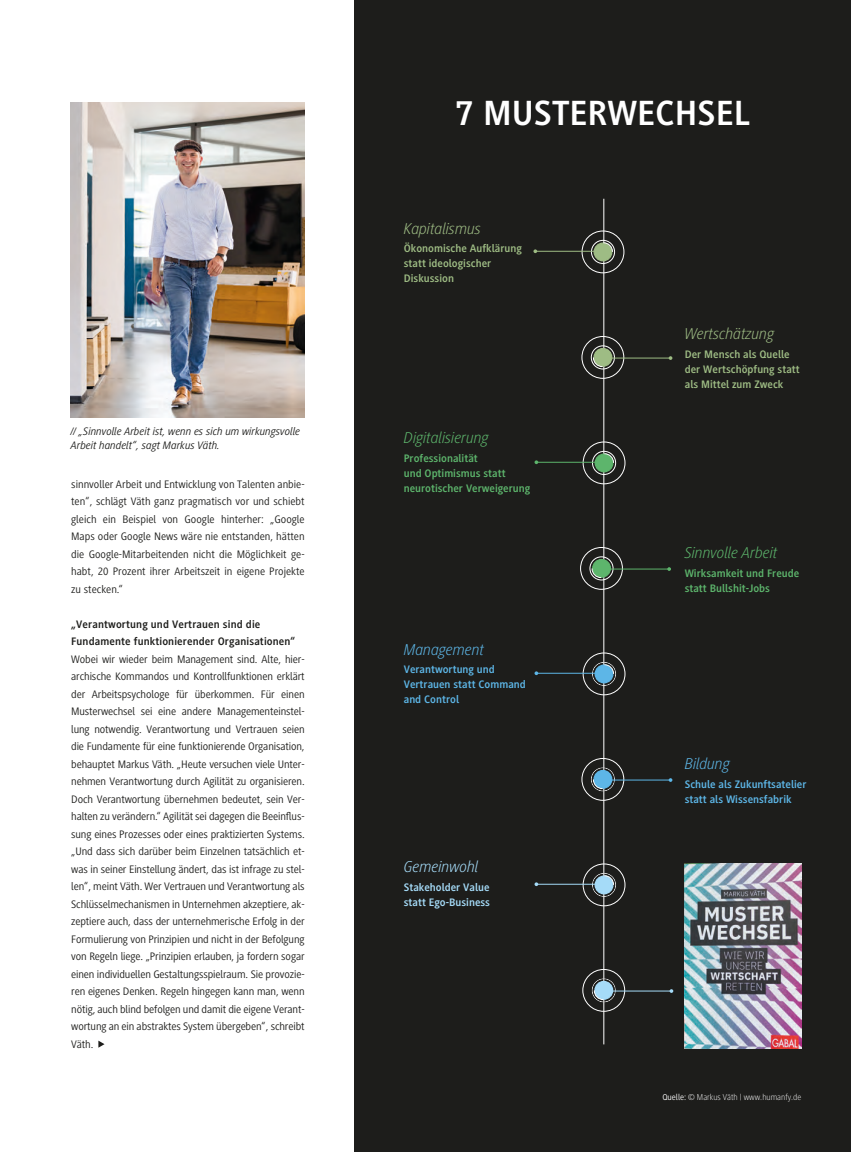
<style>
.page{position:relative;width:851px;height:1152px;background:#fff}
.page>*{position:absolute;margin:0;border:0;box-sizing:border-box;transform-origin:0 0}
.t1{font:700 36.25px "Generis Sans Std";color:#fff}
.t2{font:italic 300 16.25px "Generis Sans Std";color:#5db56c}
.t3{font:italic 300 16.25px "Generis Sans Std";color:#9ebc84}
.t4{font:italic 300 16.25px "Generis Sans Std";color:#5db6e7}
.t5{font:italic 300 16.25px "Generis Sans Std";color:#a5dbf8}
.t6{font:11.25px/17.5px "Generis Sans Std";letter-spacing:-.005em;color:#1d1d1b;text-align:justify}
.t7{font:700 11.25px/15px "Generis Sans Std";color:#9ebc84}
.t8{font:700 11.25px/15px "Generis Sans Std";color:#5db56c}
.t9{font:700 11.25px/15px "Generis Sans Std";color:#5db6e7}
.t10{font:italic 11.25px/13.8px "Generis Sans Std";color:#1d1d1b}
.t11{font:700 11.25px "Generis Sans Std";letter-spacing:.01em;color:#1d1d1b}
.t12{font:700 11.25px "Generis Sans Std";color:#a5dbf8}
.t13{font:100 8.88px "Generis Sans Std";color:#fff}
.s1{font-weight:400}
</style>
<div class="page">
<div style="left:354px;top:0;width:496px;height:1152px;background:#1d1d1b"></div>
<img style="left:71px;top:102px;width:233px;height:315px">
<svg style="left:98px;top:1040px;width:6px;height:7px"></svg>
<hr style="left:603px;top:199px;width:1px;height:845px;background:#fff">
<div style="left:594px;top:243px;width:17px;height:18px;background:#9ebc84;border-radius:50%"></div>
<div style="left:593px;top:242px;width:19px;height:19px;border:1px solid #9ebc84;border-radius:50%"></div>
<svg style="left:603px;top:242px;width:10px;height:10px"></svg>
<div style="left:591px;top:240px;width:23px;height:24px;border:1px solid #fff;border-radius:50%"></div>
<div style="left:581px;top:230px;width:43px;height:43px;border:1px solid #fff;border-radius:50%"></div>
<hr style="left:535px;top:251px;width:63px;height:1px;background:#9ebc84">
<svg style="left:533px;top:249px;width:4px;height:4px"></svg>
<div style="left:595px;top:454px;width:17px;height:18px;background:#5db56c;border-radius:50%"></div>
<div style="left:594px;top:453px;width:19px;height:19px;border:1px solid #5db56c;border-radius:50%"></div>
<svg style="left:604px;top:453px;width:10px;height:10px"></svg>
<div style="left:592px;top:451px;width:24px;height:24px;border:1px solid #fff;border-radius:50%"></div>
<div style="left:582px;top:441px;width:43px;height:43px;border:1px solid #fff;border-radius:50%"></div>
<hr style="left:536px;top:462px;width:63px;height:1px;background:#5db56c">
<svg style="left:534px;top:460px;width:4px;height:4px"></svg>
<div style="left:589px;top:660px;width:27px;height:26px;background:#1d1d1b;opacity:.11"></div>
<div style="left:582px;top:652px;width:43px;height:43px;border:1px solid #fff;border-radius:50%"></div>
<hr style="left:536px;top:673px;width:63px;height:1px;background:#5db6e7">
<svg style="left:534px;top:671px;width:4px;height:4px"></svg>
<div style="left:589px;top:871px;width:27px;height:26px;background:#1d1d1b;opacity:.11"></div>
<div style="left:582px;top:863px;width:43px;height:43px;border:1px solid #fff;border-radius:50%"></div>
<hr style="left:536px;top:884px;width:63px;height:1px;background:#a5dbf8">
<svg style="left:534px;top:882px;width:4px;height:4px"></svg>
<div style="left:591px;top:977px;width:27px;height:27px;background:#1d1d1b;opacity:.11"></div>
<div style="left:582px;top:969px;width:43px;height:42px;border:1px solid #fff;border-radius:50%"></div>
<hr style="left:608px;top:990px;width:63px;height:1px;background:#a5dbf8">
<svg style="left:669px;top:989px;width:4px;height:4px"></svg>
<div style="left:590px;top:767px;width:27px;height:26px;background:#1d1d1b;opacity:.11"></div>
<div style="left:581px;top:758px;width:43px;height:42px;border:1px solid #fff;border-radius:50%"></div>
<hr style="left:607px;top:779px;width:63px;height:1px;background:#5db6e7">
<svg style="left:668px;top:778px;width:4px;height:4px"></svg>
<div style="left:592px;top:559px;width:18px;height:18px;background:#5db56c;border-radius:50%"></div>
<div style="left:592px;top:559px;width:19px;height:19px;border:1px solid #5db56c;border-radius:50%"></div>
<svg style="left:591px;top:568px;width:10px;height:10px"></svg>
<div style="left:589px;top:556px;width:24px;height:24px;border:1px solid #fff;border-radius:50%"></div>
<div style="left:580px;top:547px;width:42px;height:43px;border:1px solid #fff;border-radius:50%"></div>
<hr style="left:606px;top:569px;width:63px;height:1px;background:#5db56c">
<svg style="left:667px;top:567px;width:4px;height:4px"></svg>
<div style="left:594px;top:348px;width:17px;height:18px;background:#9ebc84;border-radius:50%"></div>
<div style="left:593px;top:348px;width:19px;height:19px;border:1px solid #9ebc84;border-radius:50%"></div>
<svg style="left:592px;top:357px;width:10px;height:10px"></svg>
<div style="left:591px;top:345px;width:23px;height:24px;border:1px solid #fff;border-radius:50%"></div>
<div style="left:581px;top:336px;width:43px;height:43px;border:1px solid #fff;border-radius:50%"></div>
<hr style="left:607px;top:358px;width:63px;height:1px;background:#9ebc84">
<svg style="left:668px;top:356px;width:4px;height:4px"></svg>
<img style="left:684px;top:863px;width:117px;height:185px">
<p class="t10" style="left:71px;top:424px;width:231px">// „Sinnvolle Arbeit ist, wenn es sich um wirkungsvolle<br>Arbeit handelt“, sagt Markus Väth.</p>
<p class="t6" style="left:71px;top:475px;width:235px">sinnvoller Arbeit und Entwicklung von Talenten anbie&shy;ten“, schlägt Väth ganz pragmatisch vor und schiebt gleich ein Beispiel von Google hinterher: „Google Maps oder Google News wäre nie entstanden, hätten die Google-Mitarbeitenden nicht die Möglichkeit ge&shy;habt, 20 Prozent ihrer Arbeitszeit in eigene Projekte zu stecken.“</p>
<p class="t11" style="left:71px;top:617px;width:191px">„Verantwortung und Vertrauen sind die</p>
<p class="t11" style="left:71px;top:635px;width:226px">Fundamente funktionierender Organisationen“</p>
<p class="t6" style="left:71px;top:650px;width:235px">Wobei wir wieder beim Management sind. Alte, hier&shy;archische Kommandos und Kontrollfunktionen erklärt der Arbeitspsychologe für überkommen. Für einen Musterwechsel sei eine andere Managementeinstel&shy;lung notwendig. Verantwortung und Vertrauen seien die Fundamente für eine funktionierende Organisation, behauptet Markus Väth. „Heute versuchen viele Unter&shy;nehmen Verantwortung durch Agilität zu organisieren.<br>Doch Verantwortung übernehmen bedeutet, sein Ver&shy;halten zu verändern.“ Agilität sei dagegen die Beeinflus&shy;sung eines Prozesses oder eines praktizierten Systems. „Und dass sich darüber beim Einzelnen tatsächlich et&shy;was in seiner Einstellung ändert, das ist infrage zu stel&shy;len“, meint Väth. Wer Vertrauen und Verantwortung als Schlüsselmechanismen in Unternehmen akzeptiere, ak&shy;zeptiere auch, dass der unternehmerische Erfolg in der Formulierung von Prinzipien und nicht in der Befolgung von Regeln liege. „Prinzipien erlauben, ja fordern sogar einen individuellen Gestaltungsspielraum. Sie provozie&shy;ren eigenes Denken. Regeln hingegen kann man, wenn nötig, auch blind befolgen und damit die eigene Verant&shy;wortung an ein abstraktes System übergeben“, schreibt Väth.</p>
<p class="t1" style="left:455px;top:93px;width:296px">7 MUSTERWECHSEL</p>
<p class="t3" style="left:404px;top:219px;width:79px">Kapitalismus</p>
<p class="t7" style="left:404px;top:241px;width:119px">Ökonomische Aufklärung statt ideologischer</p>
<p class="t7" style="left:404px;top:271px;width:52px">Diskussion</p>
<p class="t2" style="left:404px;top:429px;width:86px">Digitalisierung</p>
<p class="t8" style="left:404px;top:450px;width:75px">Professionalität</p>
<p class="t8" style="left:404px;top:465px;width:103px">und Optimismus statt</p>
<p class="t8" style="left:404px;top:480px;width:128px">neurotischer Verweigerung</p>
<p class="t4" style="left:404px;top:640px;width:82px">Management</p>
<p class="t9" style="left:404px;top:662px;width:92px">Verantwortung und</p>
<p class="t9" style="left:404px;top:677px;width:123px">Vertrauen statt Command and Control</p>
<p class="t5" style="left:404px;top:857px;width:76px">Gemeinwohl</p>
<p class="t12" style="left:404px;top:880px;width:87px">Stakeholder Value</p>
<p class="t12" style="left:404px;top:895px;width:88px">statt Ego-Business</p>
<p class="t3" style="left:684px;top:325px;width:91px">Wertschätzung</p>
<p class="t7" style="left:684px;top:347px;width:116px">Der Mensch als Quelle der Wertschöpfung statt als Mittel zum Zweck</p>
<p class="t2" style="left:684px;top:544px;width:94px">Sinnvolle Arbeit</p>
<p class="t8" style="left:684px;top:566px;width:116px">Wirksamkeit und Freude statt Bullshit-Jobs</p>
<p class="t4" style="left:684px;top:755px;width:47px">Bildung</p>
<p class="t9" style="left:684px;top:777px;width:123px">Schule als Zukunftsatelier statt als Wissensfabrik</p>
<p class="t13" style="left:662px;top:1092px;width:140px"><span class="s1">Quelle:</span> © Markus Väth | www.humanfy.de</p>
</div>
